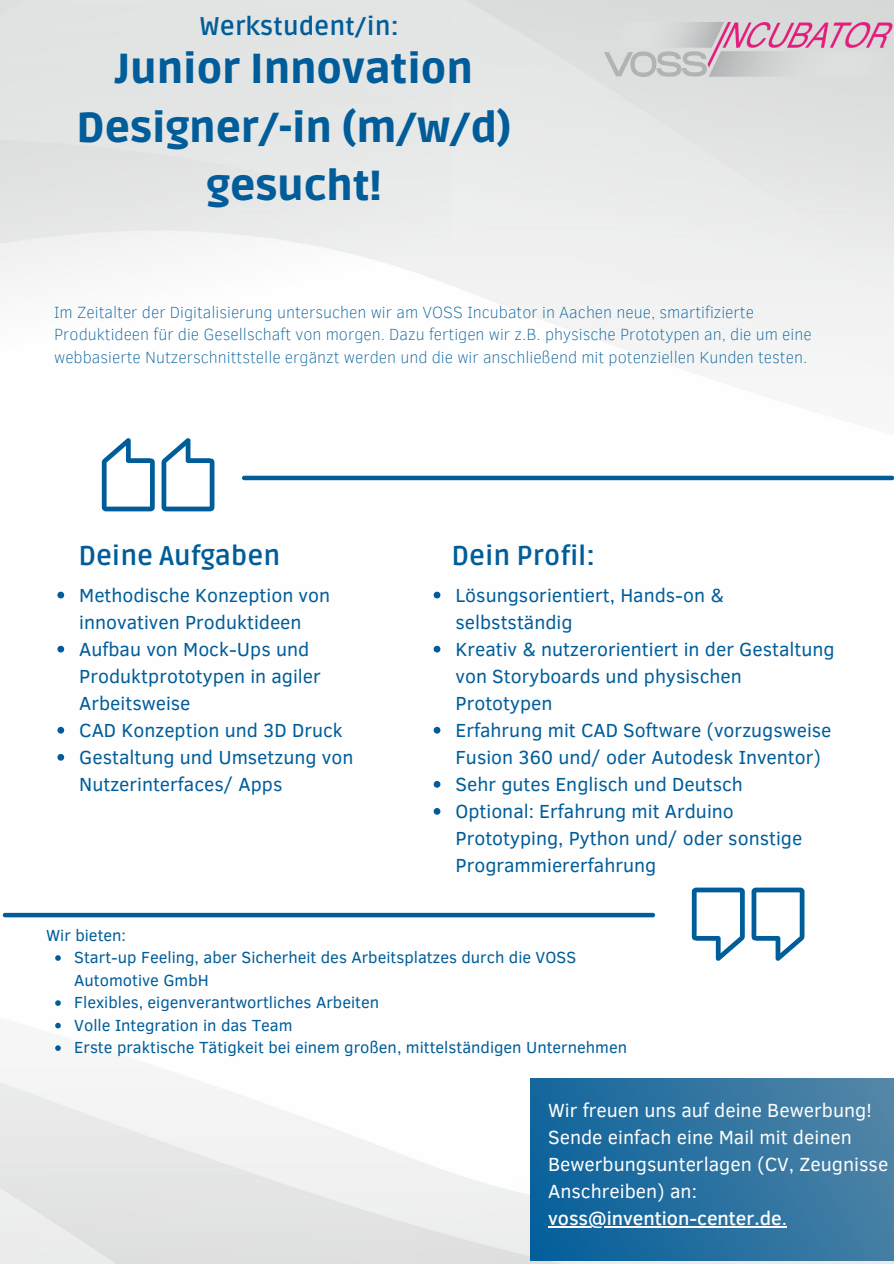
<style>
.page{position:relative;width:894px;height:1264px;background:#fff}
.page>*{position:absolute;margin:0;border:0;box-sizing:border-box;transform-origin:0 0}
.t1{font:900 41.7px/58.3px "Ruda";color:#005d9a;text-align:center}
.t2{font:700 27px "Ruda";color:#005d9a}
.t3{font:700 25.5px "Ruda";color:#005d9a}
.t4{font:19.5px/27px "Clear Sans";color:#005d9a}
.t5{font:19.5px/26.8px "Clear Sans";color:#fdfdfd}
.t6{font:500 19.5px "Clear Sans";color:#fdfdfd}
.t7{font:100 16.5px/22.5px "Clear Sans";color:#005d9a}
.t8{font:16.5px/22.5px "Clear Sans";color:#005d9a}
.s1{font-weight:400}
</style>
<div class="page">
<img style="left:0;top:0;width:893px;height:1263px">
<img style="left:604px;top:23px;width:289px;height:54px">
<div style="left:244px;top:475px;width:647px;height:5px;background:#005d9a"></div>
<div style="left:5px;top:912px;width:647px;height:5px;background:#005d9a"></div>
<svg style="left:691px;top:887px;width:53px;height:73px"></svg>
<svg style="left:751px;top:887px;width:53px;height:73px"></svg>
<svg style="left:161px;top:438px;width:53px;height:73px"></svg>
<svg style="left:102px;top:438px;width:53px;height:73px"></svg>
<svg style="left:57px;top:591px;width:7px;height:7px"></svg>
<svg style="left:57px;top:645px;width:7px;height:7px"></svg>
<svg style="left:57px;top:727px;width:7px;height:6px"></svg>
<svg style="left:57px;top:754px;width:7px;height:6px"></svg>
<svg style="left:433px;top:591px;width:7px;height:7px"></svg>
<svg style="left:433px;top:645px;width:7px;height:7px"></svg>
<svg style="left:433px;top:727px;width:7px;height:6px"></svg>
<svg style="left:433px;top:781px;width:7px;height:6px"></svg>
<svg style="left:433px;top:808px;width:7px;height:6px"></svg>
<svg style="left:55px;top:955px;width:6px;height:5px"></svg>
<svg style="left:55px;top:1000px;width:6px;height:5px"></svg>
<svg style="left:55px;top:1022px;width:6px;height:6px"></svg>
<svg style="left:55px;top:1045px;width:6px;height:5px"></svg>
<div style="left:530px;top:1078px;width:363px;height:182px;background:linear-gradient(to right,#0b629c,#4d83a5)"></div>
<hr style="left:548px;top:1225px;width:233px;height:2px;background:#fdfdfd">
<p class="t3" style="left:200px;top:12px;width:200px">Werkstudent/in:</p>
<p class="t1" style="left:77px;top:41px;width:436px">Junior Innovation<br>Designer/-in (m/w/d) gesucht!</p>
<p class="t7" style="left:54px;top:300px;width:758px">Im Zeitalter der Digitalisierung untersuchen wir am VOSS Incubator in Aachen neue, smartifizierte<br>Produktideen für die Gesellschaft von morgen. Dazu fertigen wir z.B. physische Prototypen an, die um eine webbasierte Nutzerschnittstelle ergänzt werden und die wir anschließend mit potenziellen Kunden testen.</p>
<p class="t2" style="left:78px;top:540px;width:203px">Deine Aufgaben</p>
<p class="t4" style="left:79px;top:580px;width:252px">Methodische Konzeption von innovativen Produktideen</p>
<p class="t4" style="left:79px;top:634px;width:243px">Aufbau von Mock-Ups und<br>Produktprototypen in agiler<br>Arbeitsweise</p>
<p class="t4" style="left:79px;top:715px;width:265px">CAD Konzeption und 3D Druck</p>
<p class="t4" style="left:79px;top:742px;width:275px">Gestaltung und Umsetzung von<br>Nutzerinterfaces/ Apps</p>
<p class="t8" style="left:46px;top:922px;width:81px">Wir bieten:</p>
<p class="t2" style="left:451px;top:540px;width:145px">Dein Profil:</p>
<p class="t4" style="left:455px;top:580px;width:270px">Lösungsorientiert, Hands-on &amp; selbstständig</p>
<p class="t4" style="left:455px;top:634px;width:380px">Kreativ &amp; nutzerorientiert in der Gestaltung von Storyboards und physischen<br>Prototypen</p>
<p class="t4" style="left:455px;top:715px;width:377px">Erfahrung mit CAD Software (vorzugsweise<br>Fusion 360 und/ oder Autodesk Inventor)</p>
<p class="t4" style="left:455px;top:769px;width:289px">Sehr gutes Englisch und Deutsch</p>
<p class="t4" style="left:455px;top:796px;width:348px">Optional: Erfahrung mit Arduino<br>Prototyping, Python und/ oder sonstige<br>Programmiererfahrung</p>
<p class="t8" style="left:74px;top:945px;width:503px">Start-up Feeling, aber Sicherheit des Arbeitsplatzes durch die VOSS<br>Automotive GmbH</p>
<p class="t8" style="left:74px;top:990px;width:306px">Flexibles, eigenverantwortliches Arbeiten</p>
<p class="t8" style="left:74px;top:1012px;width:220px">Volle Integration in das Team</p>
<p class="t8" style="left:74px;top:1035px;width:554px">Erste praktische Tätigkeit bei einem großen, mittelständigen Unternehmen</p>
<p class="t5" style="left:548px;top:1095px;width:325px">Wir freuen uns auf deine Bewerbung!</p>
<p class="t5" style="left:548px;top:1122px;width:341px">Sende einfach eine Mail mit deinen<br>Bewerbungsunterlagen (CV, Zeugnisse<br>Anschreiben) an:</p>
<p class="t6" style="left:548px;top:1203px;width:240px">voss@invention-center.de<span class="s1">.</span></p>
</div>
